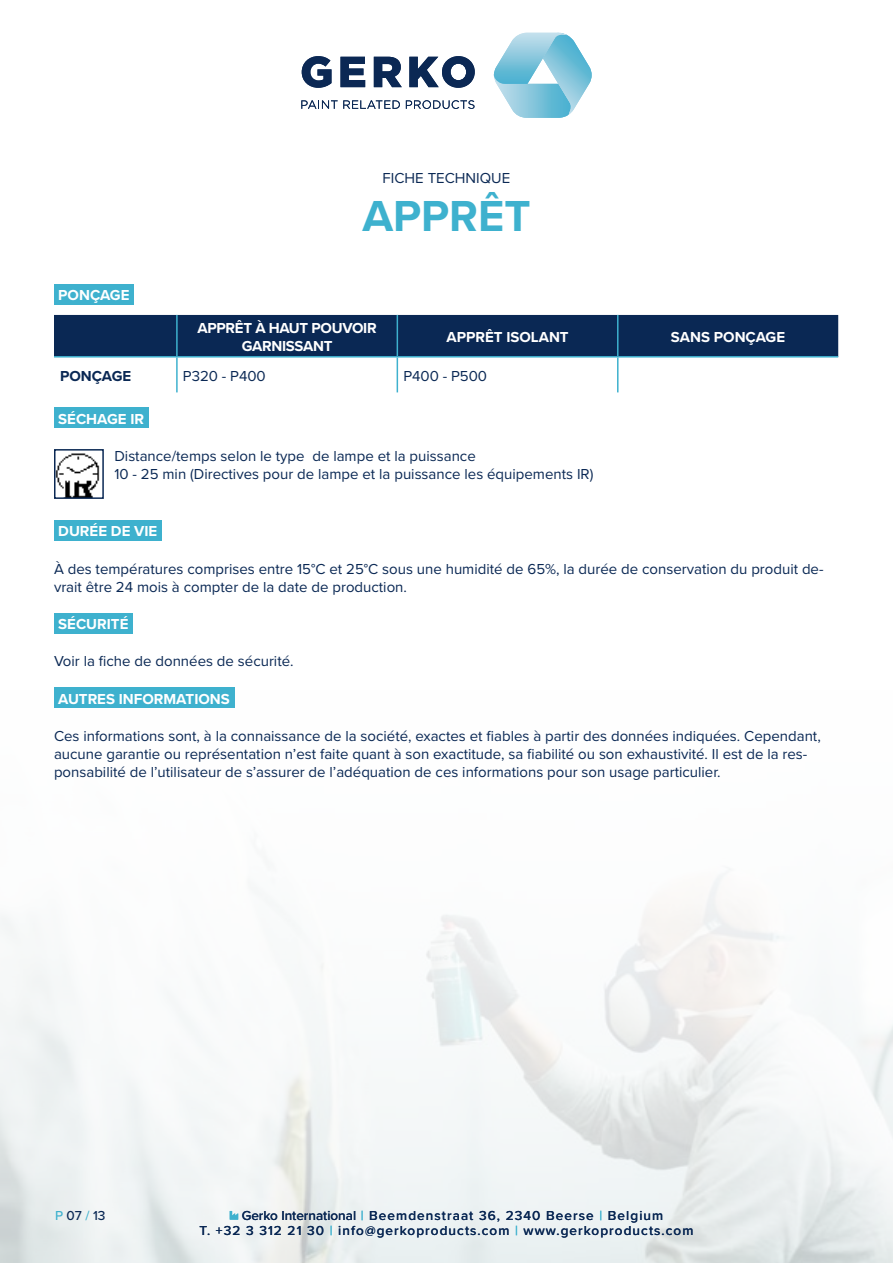
<style>
.page{position:relative;width:893px;height:1263px;background:#fff}
.page>*{position:absolute;margin:0;border:0;box-sizing:border-box;transform-origin:0 0}
.t1{font:700 45px "Proxima Nova";color:#3eb1ce}
.Alineastijl{font:15px/18px "Proxima Nova";color:#0a2854}
.t2{font:700 15px "Proxima Nova";color:#fff}
.t3{font:700 15px/18px "Proxima Nova";letter-spacing:-.02em;color:#fff;text-align:center}
.t4{font:700 15px "Proxima Nova";color:#0a2854}
.t5{font:500 13.5px/15px "Proxima Nova";letter-spacing:.08em;color:#0a2854}
.s1{color:#3eb1ce}
</style>
<div class="page">
<img style="left:0;top:687px;width:893px;height:576px">
<svg style="left:301px;top:100px;width:99px;height:9px"></svg>
<svg style="left:406px;top:100px;width:68px;height:9px"></svg>
<svg style="left:302px;top:56px;width:29px;height:32px"></svg>
<svg style="left:340px;top:57px;width:25px;height:30px"></svg>
<svg style="left:374px;top:57px;width:28px;height:30px"></svg>
<svg style="left:409px;top:56px;width:66px;height:32px"></svg>
<svg style="left:494px;top:32px;width:98px;height:86px"></svg>
<svg style="left:230px;top:1211px;width:8px;height:8px"></svg>
<img style="left:57px;top:453px;width:43px;height:43px">
<div style="left:54px;top:449px;width:50px;height:50px;border:2px solid #0a2854"></div>
<div style="left:54px;top:407px;width:94px;height:21px;background:#3eb1ce"></div>
<div style="left:54px;top:520px;width:108px;height:20px;background:#3eb1ce"></div>
<div style="left:54px;top:613px;width:79px;height:20px;background:#3eb1ce"></div>
<div style="left:54px;top:688px;width:180px;height:20px;background:#3eb1ce"></div>
<div style="left:54px;top:284px;width:80px;height:20px;background:#3eb1ce"></div>
<div style="left:54px;top:315px;width:784px;height:41px;background:#0a2854"></div>
<hr style="left:176px;top:315px;width:2px;height:41px;background:#3eb1ce">
<hr style="left:397px;top:315px;width:1px;height:41px;background:#3eb1ce">
<hr style="left:617px;top:315px;width:1px;height:41px;background:#3eb1ce">
<hr style="left:176px;top:358px;width:2px;height:34px;background:#3eb1ce">
<hr style="left:397px;top:358px;width:1px;height:34px;background:#3eb1ce">
<hr style="left:617px;top:358px;width:1px;height:34px;background:#3eb1ce">
<hr style="left:54px;top:356px;width:123px;height:2px;background:#3eb1ce">
<hr style="left:177px;top:356px;width:220px;height:2px;background:#3eb1ce">
<hr style="left:397px;top:356px;width:221px;height:2px;background:#3eb1ce">
<hr style="left:618px;top:356px;width:220px;height:2px;background:#3eb1ce">
<p class="t2" style="left:58px;top:284px;width:73px">PONÇAGE</p>
<p class="Alineastijl" style="left:383px;top:168px;width:129px">FICHE TECHNIQUE</p>
<p class="t1" style="left:362px;top:182px;width:170px">APPRÊT</p>
<p class="t3" style="left:197px;top:318px;width:181px">APPRÊT À HAUT POUVOIR<br>GARNISSANT</p>
<p class="t2" style="left:446px;top:326px;width:124px">APPRÊT ISOLANT</p>
<p class="t2" style="left:671px;top:326px;width:116px">SANS PONÇAGE</p>
<p class="t4" style="left:60px;top:364px;width:73px">PONÇAGE</p>
<p class="Alineastijl" style="left:183px;top:366px;width:84px">P320 - P400</p>
<p class="Alineastijl" style="left:403px;top:366px;width:85px">P400 - P500</p>
<p class="t2" style="left:58px;top:407px;width:87px">SÉCHAGE IR</p>
<p class="Alineastijl" style="left:114px;top:446px;width:363px">Distance/temps selon le type de lampe et la puissance</p>
<p class="Alineastijl" style="left:114px;top:464px;width:480px">10 - 25 min (Directives pour de lampe et la puissance les équipements IR)</p>
<p class="t2" style="left:58px;top:520px;width:101px">DURÉE DE VIE</p>
<p class="Alineastijl" style="left:54px;top:559px;width:771px">À des températures comprises entre 15°C et 25°C sous une humidité de 65%, la durée de conservation du produit de&shy;vrait être 24 mois à compter de la date de production.</p>
<p class="t2" style="left:58px;top:613px;width:72px">SÉCURITÉ</p>
<p class="Alineastijl" style="left:54px;top:652px;width:241px">Voir la fiche de données de sécurité.</p>
<p class="t2" style="left:58px;top:687px;width:173px">AUTRES INFORMATIONS</p>
<p class="Alineastijl" style="left:54px;top:726px;width:768px">Ces informations sont, à la connaissance de la société, exactes et fiables à partir des données indiquées. Cependant, aucune garantie ou représentation n’est faite quant à son exactitude, sa fiabilité ou son exhaustivité. Il est de la res&shy;ponsabilité de l’utilisateur de s’assurer de l’adéquation de ces informations pour son usage particulier.</p>
<p class="t5" style="left:55px;top:1207px;width:52px"><span class="s1">P</span> 07 <span class="s1">/</span> 13</p>
<p class="t5" style="left:199px;top:1207px;width:495px;text-indent:42px">Gerko International <span class="s1">|</span> Beemdenstraat 36, 2340 Beerse <span class="s1">|</span> Belgium<br>T. +32 3 312 21 30 <span class="s1">|</span> info@gerkoproducts.com <span class="s1">|</span> www.gerkoproducts.com</p>
</div>
